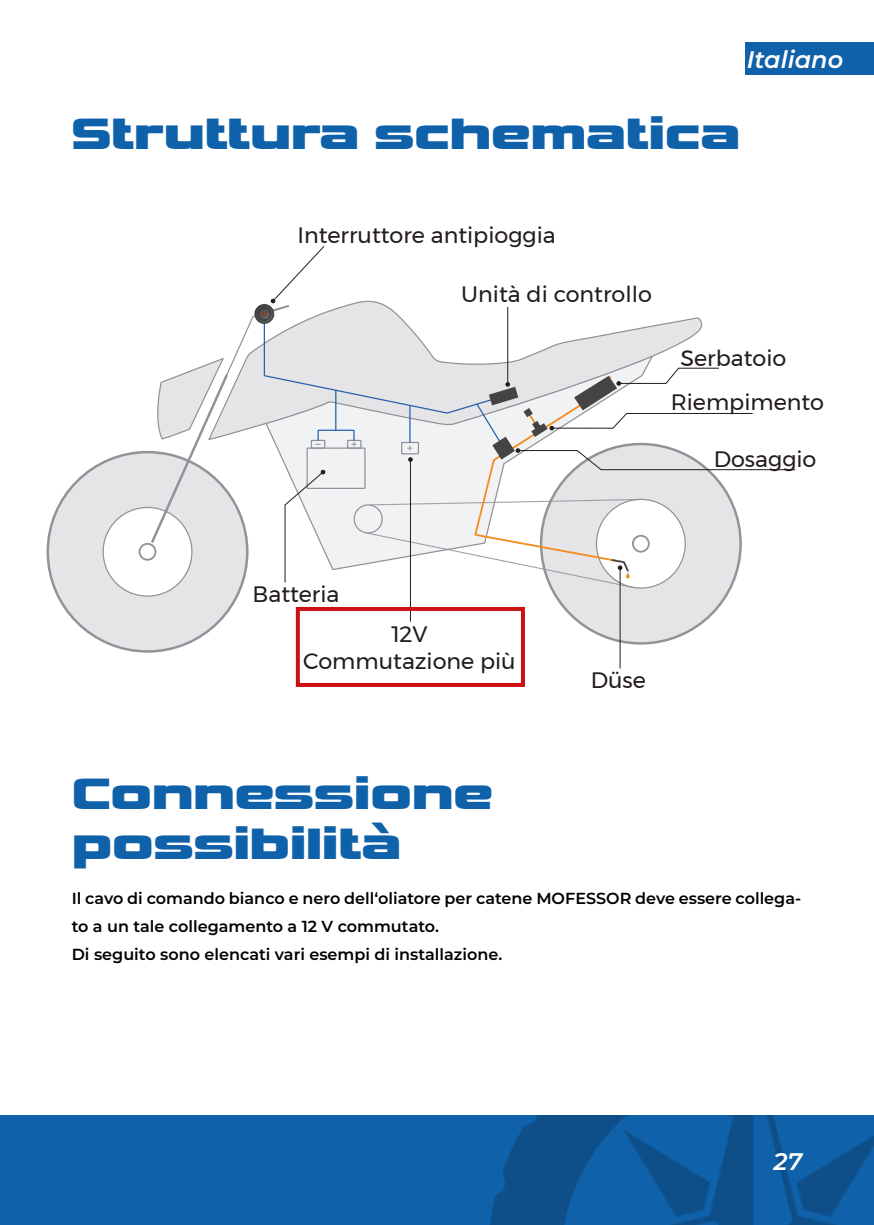
<style>
.page{position:relative;width:874px;height:1225px;background:#fff}
.page>*{position:absolute;margin:0;border:0;box-sizing:border-box;transform-origin:0 0}
.t1{font:700 46px/50px "Vipnagorgialla Rg";color:#0f61a9}
.t2{font:italic 600 24px "Montserrat";color:#fff}
.t3{font:italic 600 24px "Montserrat";color:#fdfdfd}
.t4{font:22.2px/26.6px "Montserrat";color:#221c1a;text-align:center}
.t5{font:600 16px/28px "Montserrat";color:#000}
</style>
<div class="page">
<div style="left:0;top:1115px;width:873px;height:110px;background:#0f61a9"></div>
<img style="left:490px;top:1115px;width:383px;height:110px">
<div style="left:744px;top:43px;width:129px;height:32px;background:#0f61a9"></div>
<div style="left:541px;top:444px;width:199px;height:199px;background:#e5e5e8;border-radius:50%"></div>
<div style="left:48px;top:452px;width:199px;height:199px;background:#e5e5e8;border-radius:50%"></div>
<div style="left:103px;top:507px;width:89px;height:89px;background:#fff;border-radius:50%"></div>
<div style="left:138px;top:543px;width:18px;height:17px;border:2px solid #929398;border-radius:50%"></div>
<hr style="left:619px;top:567px;width:1px;height:101px;background:#221c1a">
<hr style="left:410px;top:459px;width:1px;height:162px;background:#221c1a">
<svg style="left:149px;top:246px;width:646px;height:343px"></svg>
<div style="left:296px;top:607px;width:228px;height:80px;border:4px solid #cd1013"></div>
<h2 class="t2" style="left:746px;top:42px;width:98px">Italiano</h2>
<h1 class="t1" style="left:72px;top:104px;width:669px">Struttura schematica</h1>
<h3 class="t4" style="left:297px;top:221px;width:259px">Interruttore antipioggia</h3>
<h3 class="t4" style="left:461px;top:281px;width:192px">Unità di controllo</h3>
<h3 class="t4" style="left:680px;top:344px;width:107px">Serbatoio</h3>
<h3 class="t4" style="left:670px;top:389px;width:155px">Riempimento</h3>
<h3 class="t4" style="left:252px;top:580px;width:88px">Batteria</h3>
<h3 class="t4" style="left:303px;top:620px;width:214px">12V<br>Commutazione più</h3>
<h1 class="t1" style="left:72px;top:764px;width:422px">Connessione possibilità</h1>
<h3 class="t4" style="left:713px;top:446px;width:104px">Dosaggio</h3>
<h3 class="t4" style="left:590px;top:667px;width:57px">Düse</h3>
<p class="t5" style="left:72px;top:883px;width:730px">Il cavo di comando bianco e nero dell‘oliatore per catene MOFESSOR deve essere collega&shy;to a un tale collegamento a 12 V commutato.<br>Di seguito sono elencati vari esempi di installazione.</p>
<h2 class="t3" style="left:773px;top:1144px;width:30px">27</h2>
</div>
